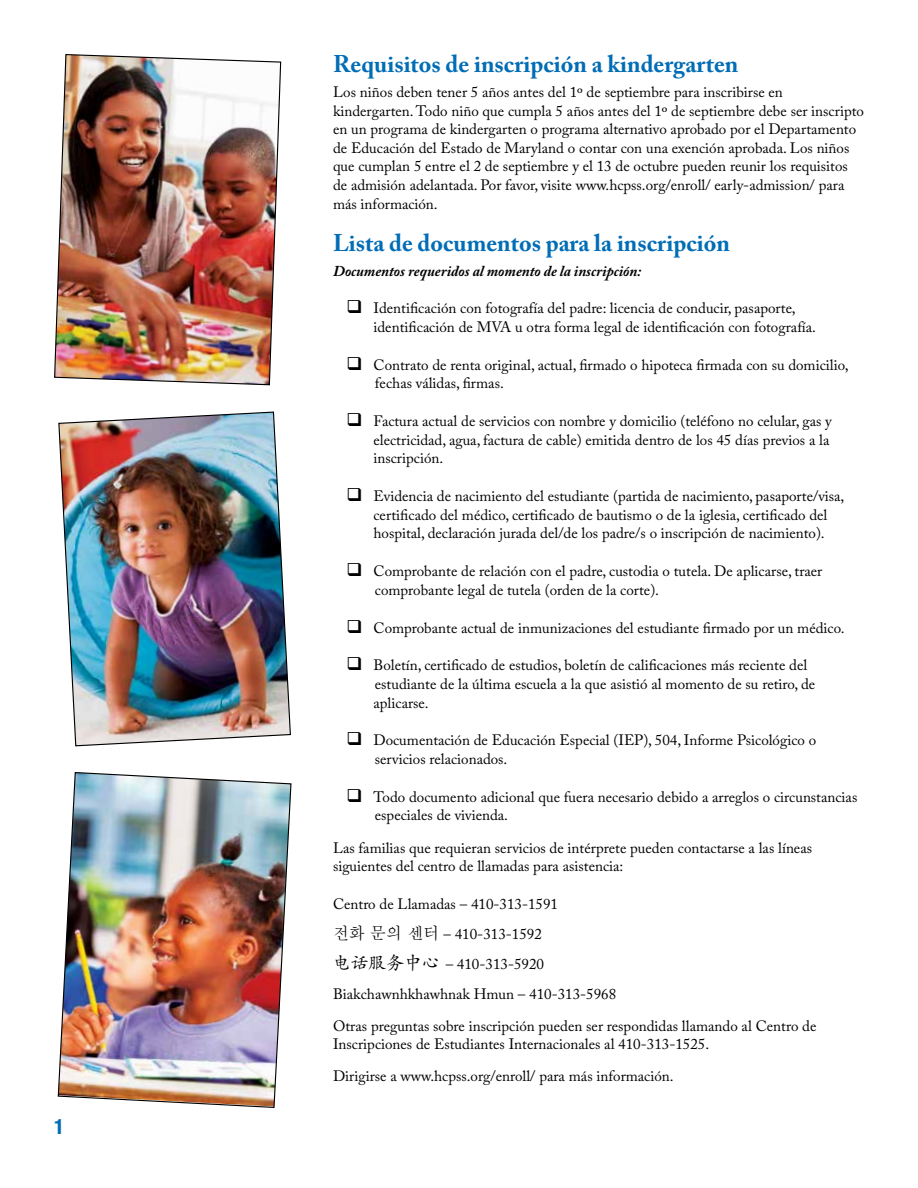
<style>
.page{position:relative;width:918px;height:1188px;background:#fff}
.page>*{position:absolute;margin:0;border:0;box-sizing:border-box;transform-origin:0 0}
.t1{font:700 24px "Adobe Caslon Pro";color:#006db6}
.t2{font:700 condensed 21px "Helvetica Neue LT Std";color:#006db6}
.t3{font:15px/18.6px "Adobe Caslon Pro";color:#000}
.t4{font:italic 700 15px "Adobe Caslon Pro";color:#000}
.s1{font-family:"Batang";font-size:16.5px}
.s2{font-family:"FZKTJW GB1 0";font-size:18px}
</style>
<div class="page">
<img style="left:58px;top:411px;width:233px;height:336px">
<img style="left:54px;top:54px;width:228px;height:332px">
<img style="left:57px;top:772px;width:235px;height:336px">
<h2 class="t2" style="left:54px;top:1114px;width:12px">1</h2>
<h1 class="t1" style="left:333px;top:49px;width:407px">Requisitos de inscripción a kindergarten</h1>
<p class="t3" style="left:333px;top:83px;width:533px">Los niños deben tener 5 años antes del 1º de septiembre para inscribirse en kindergarten. Todo niño que cumpla 5 años antes del 1º de septiembre debe ser inscripto en un programa de kindergarten o programa alternativo aprobado por el Departamento de Educación del Estado de Maryland o contar con una exención aprobada. Los niños que cumplan 5 entre el 2 de septiembre y el 13 de octubre pueden reunir los requisitos de admisión adelantada. Por favor, visite www.hcpss.org/enroll/ early-admission/ para más información.</p>
<h1 class="t1" style="left:333px;top:229px;width:399px">Lista de documentos para la inscripción</h1>
<p class="t4" style="left:333px;top:262px;width:310px">Documentos requeridos al momento de la inscripción:</p>
<p class="t3" style="left:374px;top:299px;width:444px;text-indent:-27px">❑ Identificación con fotografía del padre: licencia de conducir, pasaporte, identificación de MVA u otra forma legal de identificación con fotografía.</p>
<p class="t3" style="left:375px;top:355px;width:475px;text-indent:-28px">❑ Contrato de renta original, actual, firmado o hipoteca firmada con su domicilio, fechas válidas, firmas.</p>
<p class="t3" style="left:374px;top:412px;width:460px;text-indent:-27px">❑ Factura actual de servicios con nombre y domicilio (teléfono no celular, gas y electricidad, agua, factura de cable) emitida dentro de los 45 días previos a la inscripción.</p>
<p class="t3" style="left:374px;top:487px;width:472px;text-indent:-27px">❑ Evidencia de nacimiento del estudiante (partida de nacimiento, pasaporte/visa, certificado del médico, certificado de bautismo o de la iglesia, certificado del hospital, declaración jurada del/de los padre/s o inscripción de nacimiento).</p>
<p class="t3" style="left:375px;top:562px;width:449px;text-indent:-28px">❑ Comprobante de relación con el padre, custodia o tutela. De aplicarse, traer comprobante legal de tutela (orden de la corte).</p>
<p class="t3" style="left:346px;top:618px;width:500px">❑ Comprobante actual de inmunizaciones del estudiante firmado por un médico.</p>
<p class="t3" style="left:374px;top:656px;width:443px;text-indent:-27px">❑ Boletín, certificado de estudios, boletín de calificaciones más reciente del estudiante de la última escuela a la que asistió al momento de su retiro, de aplicarse.</p>
<p class="t3" style="left:375px;top:731px;width:443px;text-indent:-28px">❑ Documentación de Educación Especial (IEP), 504, Informe Psicológico o servicios relacionados.</p>
<p class="t3" style="left:375px;top:787px;width:484px;text-indent:-28px">❑ Todo documento adicional que fuera necesario debido a arreglos o circunstancias especiales de vivienda.</p>
<p class="t3" style="left:333px;top:838px;width:481px">Las familias que requieran servicios de intérprete pueden contactarse a las líneas siguientes del centro de llamadas para asistencia:</p>
<p class="t3" style="left:333px;top:888px;width:285px;line-height:30px">Centro de Llamadas – 410-313-1591<br><span class="s1">전화 문의 센터</span> – 410-313-1592<br><span class="s2">电话服务中心</span> – 410-313-5920<br>Biakchawnhkhawhnak Hmun – 410-313-5968</p>
<p class="t3" style="left:333px;top:1016px;width:485px">Otras preguntas sobre inscripción pueden ser respondidas llamando al Centro de<br>Inscripciones de Estudiantes Internacionales al 410-313-1525.</p>
<p class="t3" style="left:333px;top:1067px;width:342px">Dirigirse a www.hcpss.org/enroll/ para más información.</p>
</div>
